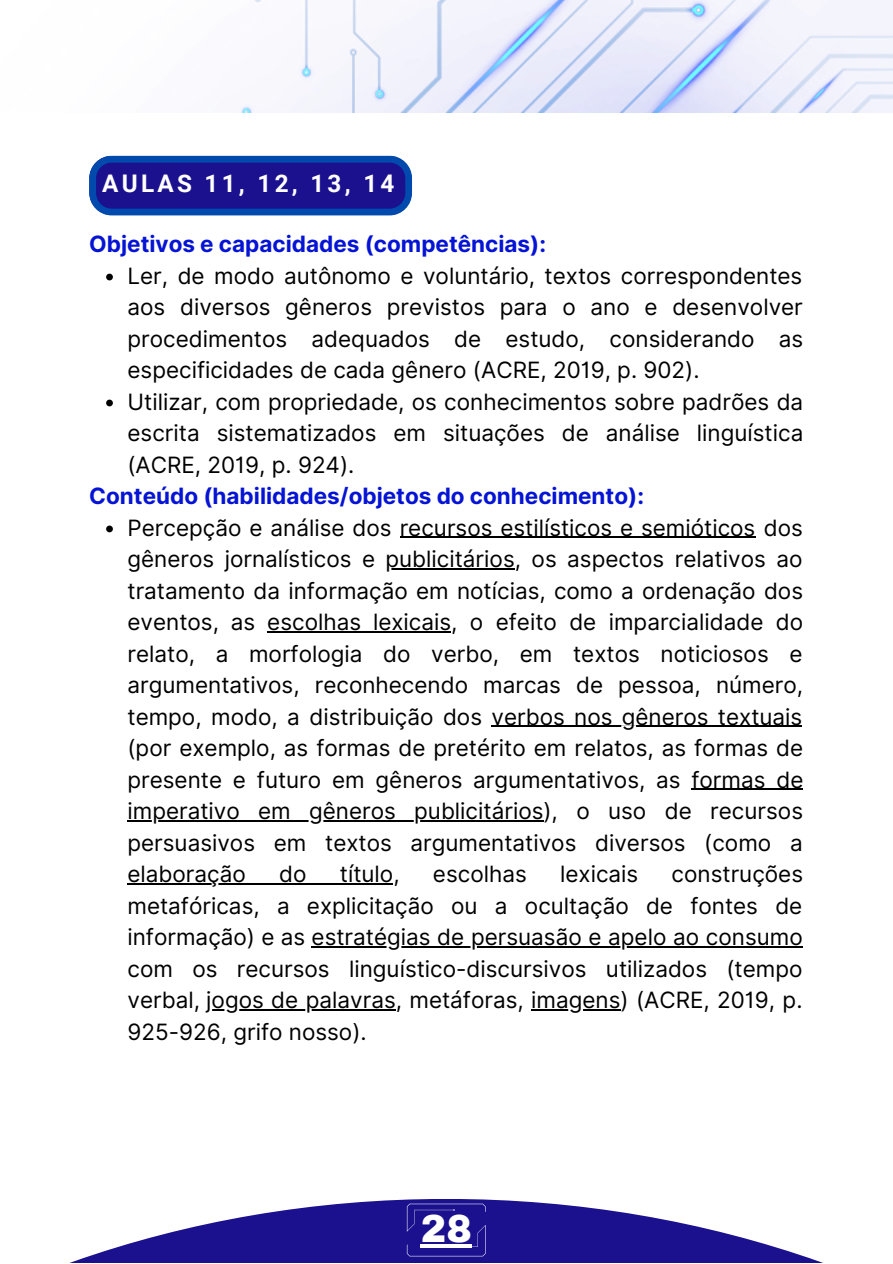
<style>
.page{position:relative;width:893px;height:1264px;background:#fff}
.page>*{position:absolute;margin:0;border:0;box-sizing:border-box;transform-origin:0 0}
.t1{font:900 38.25px "Archivo";color:#fff}
.t2{font:700 24.3px "Roboto";letter-spacing:.135em;color:#fff}
.t3{font:22.5px/31.5px "Inter";color:#000;text-align:justify}
.t4{font:700 22.5px "Inter";color:#0513d4}
</style>
<div class="page">
<svg style="left:72px;top:1199px;width:748px;height:63px;fill:#1b118f"></svg>
<img style="left:239px;top:0;width:653px;height:112px">
<svg style="left:407px;top:1203px;width:78px;height:53px;background:#241a93"></svg>
<hr style="left:421px;top:1244px;width:51px;height:3px;background:#fff">
<svg style="left:106px;top:274px;width:7px;height:6px"></svg>
<svg style="left:106px;top:399px;width:7px;height:7px"></svg>
<svg style="left:106px;top:525px;width:7px;height:7px"></svg>
<hr style="left:399px;top:537px;width:356px;height:1px;background:#000">
<hr style="left:385px;top:568px;width:129px;height:1px;background:#000">
<hr style="left:267px;top:631px;width:184px;height:1px;background:#000">
<hr style="left:491px;top:725px;width:311px;height:2px;background:#000">
<hr style="left:691px;top:788px;width:112px;height:1px;background:#000">
<hr style="left:127px;top:820px;width:416px;height:1px;background:#000">
<hr style="left:127px;top:883px;width:266px;height:1px;background:#000">
<hr style="left:311px;top:946px;width:491px;height:1px;background:#000">
<hr style="left:206px;top:1009px;width:190px;height:1px;background:#000">
<hr style="left:531px;top:1009px;width:89px;height:1px;background:#000">
<svg style="left:89px;top:156px;width:323px;height:59px;background:#192398"></svg>
<p class="t2" style="left:102px;top:169px;width:294px">AULAS 11, 12, 13, 14</p>
<p class="t4" style="left:89px;top:231px;width:458px">Objetivos e capacidades (competências):</p>
<p class="t3" style="left:127px;top:260px;width:677px;text-align:left">Ler, de modo autônomo e voluntário, textos correspondentes aos diversos gêneros previstos para o ano e desenvolver procedimentos adequados de estudo, considerando as especificidades de cada gênero (ACRE, 2019, p. 902).<br>Utilizar, com propriedade, os conhecimentos sobre padrões da escrita sistematizados em situações de análise linguística (ACRE, 2019, p. 924).</p>
<p class="t4" style="left:89px;top:482px;width:556px">Conteúdo (habilidades/objetos do conhecimento):</p>
<p class="t3" style="left:127px;top:512px;width:677px">Percepção e análise dos recursos estilísticos e semióticos dos gêneros jornalísticos e publicitários, os aspectos relativos ao tratamento da informação em notícias, como a ordenação dos eventos, as escolhas lexicais, o efeito de imparcialidade do relato, a morfologia do verbo, em textos noticiosos e argumentativos, reconhecendo marcas de pessoa, número, tempo, modo, a distribuição dos verbos nos gêneros textuais (por exemplo, as formas de pretérito em relatos, as formas de presente e futuro em gêneros argumentativos, as formas de imperativo em gêneros publicitários), o uso de recursos persuasivos em textos argumentativos diversos (como a elaboração</p>
<p class="t3" style="left:279px;top:858px;width:29px">do</p>
<p class="t3" style="left:340px;top:858px;width:61px">título,</p>
<p class="t3" style="left:433px;top:858px;width:95px">escolhas</p>
<p class="t3" style="left:560px;top:858px;width:80px">lexicais</p>
<p class="t3" style="left:127px;top:858px;width:677px;text-indent:544px">construções metafóricas, a explicitação ou a ocultação de fontes de informação) e as estratégias de persuasão e apelo ao consumo com os recursos linguístico-discursivos utilizados (tempo verbal, jogos de palavras, metáforas, imagens) (ACRE, 2019, p.<br>925-926, grifo nosso).</p>
<h1 class="t1" style="left:421px;top:1208px;width:53px">28</h1>
</div>
